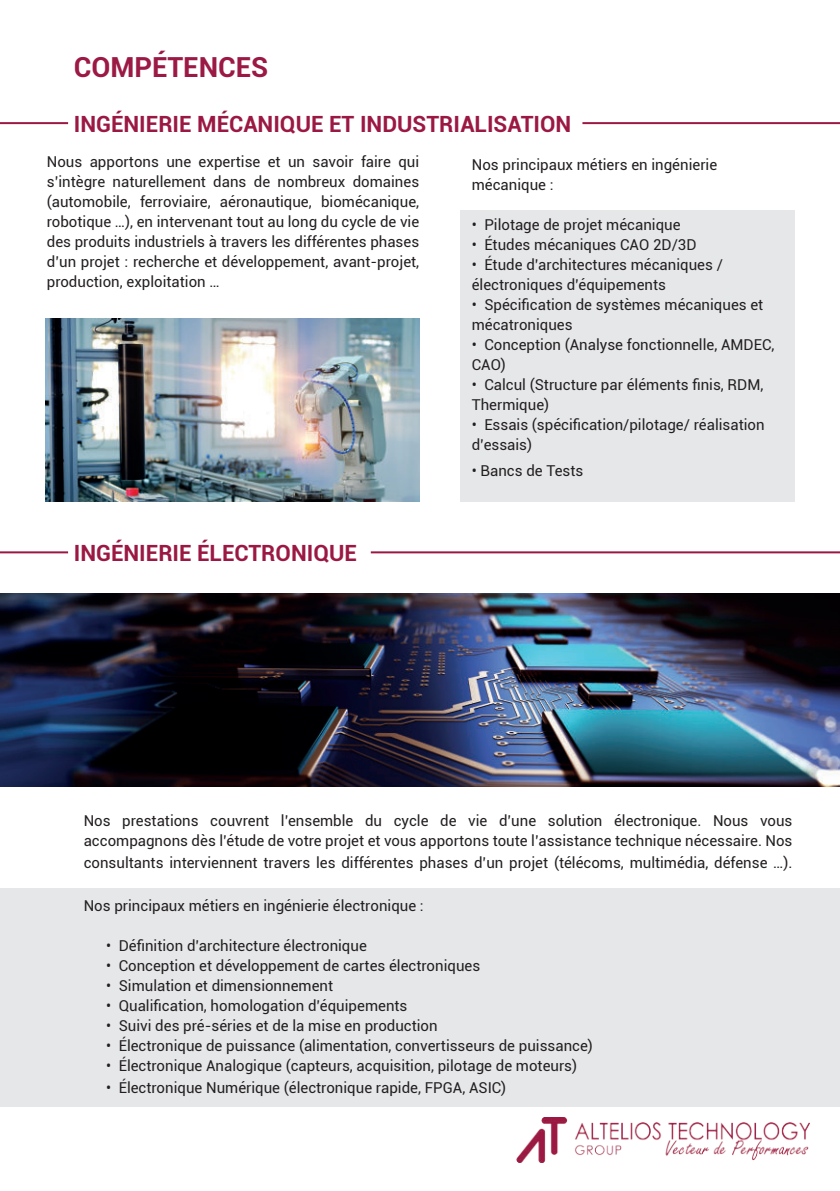
<style>
.page{position:relative;width:840px;height:1191px;background:#fff}
.page>*{position:absolute;margin:0;border:0;box-sizing:border-box;transform-origin:0 0}
.t1{font:700 27.6px "Roboto";color:#9b1944}
.t2{font:700 22.4px "Roboto";color:#9b1843}
.t3{font:15px/20px "Roboto";color:#231f20}
</style>
<div class="page">
<div style="left:459px;top:211px;width:335px;height:291px;background:#e6e7e9"></div>
<img style="left:45px;top:318px;width:375px;height:184px">
<hr style="left:0;top:122px;width:68px;height:2px;background:#9b1843">
<hr style="left:582px;top:122px;width:257px;height:2px;background:#9b1843">
<hr style="left:0;top:551px;width:68px;height:2px;background:#9b1843">
<hr style="left:370px;top:551px;width:469px;height:2px;background:#9b1843">
<img style="left:0;top:593px;width:839px;height:193px">
<div style="left:0;top:888px;width:839px;height:218px;background:#e6e7e9"></div>
<img style="left:516px;top:1117px;width:293px;height:45px">
<h1 class="t1" style="left:74px;top:52px;width:196px">COMPÉTENCES</h1>
<h2 class="t2" style="left:74px;top:111px;width:499px">INGÉNIERIE MÉCANIQUE ET INDUSTRIALISATION</h2>
<p class="t3" style="left:471px;top:156px;width:247px">Nos principaux métiers en ingénierie mécanique :</p>
<p class="t3" style="left:471px;top:216px;width:210px">• Pilotage de projet mécanique</p>
<p class="t3" style="left:471px;top:236px;width:226px">• Études mécaniques CAO 2D/3D</p>
<p class="t3" style="left:471px;top:256px;width:252px">• Étude d’architectures mécaniques / électroniques d’équipements</p>
<p class="t3" style="left:471px;top:294px;width:293px">• Spécification de systèmes mécaniques et mécatroniques</p>
<p class="t3" style="left:471px;top:336px;width:304px">• Conception (Analyse fonctionnelle, AMDEC,<br>CAO)</p>
<p class="t3" style="left:471px;top:374px;width:293px">• Calcul (Structure par éléments finis, RDM,<br>Thermique)</p>
<p class="t3" style="left:471px;top:414px;width:294px">• Essais (spécification/pilotage/ réalisation d’essais)</p>
<p class="t3" style="left:471px;top:462px;width:113px">• Bancs de Tests</p>
<p class="t3" style="left:47px;top:152px;width:374px;text-align:justify">Nous apportons une expertise et un savoir faire qui s’intègre naturellement dans de nombreux domaines (automobile, ferroviaire, aéronautique, biomécanique, robotique …), en intervenant tout au long du cycle de vie des produits industriels à travers les différentes phases d’un projet : recherche et développement, avant-projet, production, exploitation …</p>
<h2 class="t2" style="left:74px;top:540px;width:284px">INGÉNIERIE ÉLECTRONIQUE</h2>
<p class="t3" style="left:84px;top:812px;width:709px">Nos prestations couvrent l’ensemble du cycle de vie d’une solution électronique. Nous vous accompagnons dès l’étude de votre projet et vous apportons toute l’assistance technique nécessaire. Nos</p>
<p class="t3" style="left:84px;top:854px;width:709px">consultants interviennent travers les différentes phases d’un projet (télécoms, multimédia, défense …).</p>
<p class="t3" style="left:84px;top:896px;width:341px">Nos principaux métiers en ingénierie électronique :</p>
<p class="t3" style="left:106px;top:934px;width:262px">• Définition d’architecture électronique</p>
<p class="t3" style="left:106px;top:956px;width:375px">• Conception et développement de cartes électroniques</p>
<p class="t3" style="left:106px;top:976px;width:228px">• Simulation et dimensionnement</p>
<p class="t3" style="left:106px;top:994px;width:302px">• Qualification, homologation d’équipements</p>
<p class="t3" style="left:106px;top:1016px;width:333px">• Suivi des pré-séries et de la mise en production</p>
<p class="t3" style="left:106px;top:1036px;width:488px">• Électronique de puissance (alimentation, convertisseurs de puissance)</p>
<p class="t3" style="left:106px;top:1056px;width:472px">• Électronique Analogique (capteurs, acquisition, pilotage de moteurs)</p>
<p class="t3" style="left:106px;top:1078px;width:401px">• Électronique Numérique (électronique rapide, FPGA, ASIC)</p>
</div>
